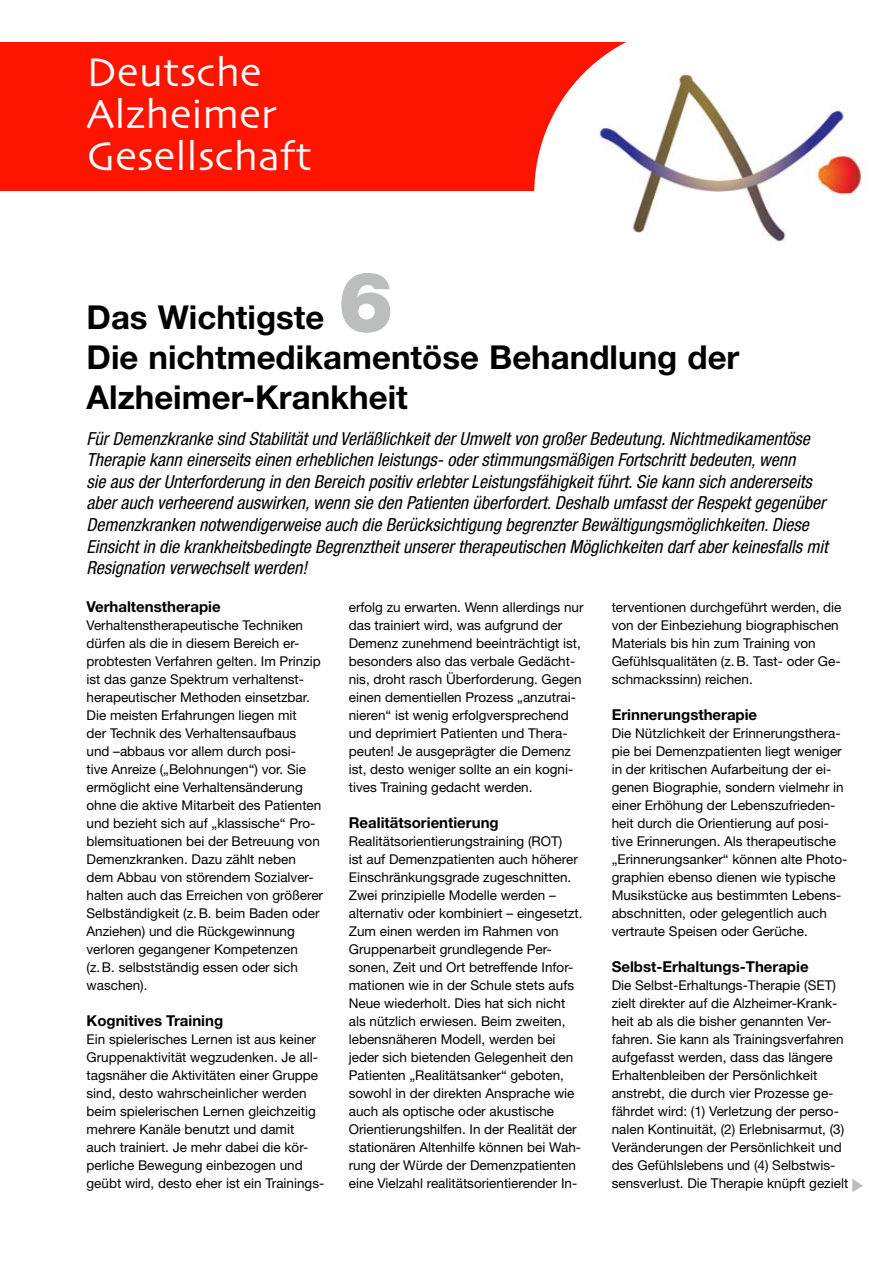
<style>
.page{position:relative;width:893px;height:1263px;background:#fff}
.page>*{position:absolute;margin:0;border:0;box-sizing:border-box;transform-origin:0 0}
.t1{font:900 84px "Helvetica Neue";color:#bcbdbf}
.t2{font:42px/42px "Skia";color:#fff}
.t3{font:700 33px/39.6px "Helvetica Neue";color:#000}
.t4{font:italic condensed 18px/21.6px "Helvetica Neue";color:#000}
.t5{font:700 15px "Helvetica Neue";color:#000}
.t6{font:13.5px/18px "Helvetica Neue";color:#000}
</style>
<div class="page">
<div style="left:0;top:43px;width:765px;height:148px;background:#ff1400"></div>
<div style="left:534px;top:23px;width:340px;height:340px;background:#fff;border-radius:50%"></div>
<svg style="left:852px;top:1179px;width:11px;height:13px"></svg>
<img style="left:598px;top:73px;width:264px;height:169px">
<h2 class="t2" style="left:87px;top:53px;width:227px">Deutsche<br>Alzheimer<br>Gesellschaft</h2>
<h1 class="t1" style="left:338px;top:252px;width:58px">6</h1>
<h3 class="t3" style="left:87px;top:297px;width:654px">Das Wichtigste<br>Die nichtmedikamentöse Behandlung der<br>Alzheimer-Krankheit</h3>
<p class="t4" style="left:87px;top:427px;width:743px">Für Demenzkranke sind Stabilität und Verläßlichkeit der Umwelt von großer Bedeutung. Nichtmedikamentöse Therapie kann einerseits einen erheblichen leistungs- oder stimmungsmäßigen Fortschritt bedeuten, wenn<br>sie aus der Unterforderung in den Bereich positiv erlebter Leistungsfähigkeit führt. Sie kann sich andererseits aber auch verheerend auswirken, wenn sie den Patienten überfordert. Deshalb umfasst der Respekt gegenüber Demenzkranken notwendigerweise auch die Berücksichtigung begrenzter Bewältigungsmöglichkeiten. Diese Einsicht in die krankheitsbedingte Begrenztheit unserer therapeutischen Möglichkeiten darf aber keinesfalls mit Resignation verwechselt werden!</p>
<p class="t5" style="left:87px;top:597px;width:136px">Verhaltenstherapie</p>
<p class="t6" style="left:87px;top:616px;width:238px">Verhaltenstherapeutische Techniken dürfen als die in diesem Bereich er&shy;probtesten Verfahren gelten. Im Prinzip ist das ganze Spektrum verhaltenst&shy;herapeutischer Methoden einsetzbar.<br>Die meisten Erfahrungen liegen mit<br>der Technik des Verhaltensaufbaus<br>und –abbaus vor allem durch posi-<br>tive Anreize („Belohnungen“) vor. Sie ermöglicht eine Verhaltensänderung ohne die aktive Mitarbeit des Patienten und bezieht sich auf „klassische“ Pro&shy;blemsituationen bei der Betreuung von Demenzkranken. Dazu zählt neben dem Abbau von störendem Sozialver&shy;halten auch das Erreichen von größerer Selbständigkeit (z.B. beim Baden oder Anziehen) und die Rückgewinnung verloren gegangener Kompetenzen (z.B. selbstständig essen oder sich waschen).</p>
<p class="t5" style="left:87px;top:1011px;width:138px">Kognitives Training</p>
<p class="t6" style="left:87px;top:1030px;width:239px">Ein spielerisches Lernen ist aus keiner Gruppenaktivität wegzudenken. Je all&shy;tagsnäher die Aktivitäten einer Gruppe sind, desto wahrscheinlicher werden beim spielerischen Lernen gleichzeitig mehrere Kanäle benutzt und damit auch trainiert. Je mehr dabei die kör&shy;perliche Bewegung einbezogen und geübt wird, desto eher ist ein Trainings-</p>
<p class="t6" style="left:349px;top:598px;width:236px">erfolg zu erwarten. Wenn allerdings nur das trainiert wird, was aufgrund der Demenz zunehmend beeinträchtigt ist, besonders also das verbale Gedächt&shy;nis, droht rasch Überforderung. Gegen einen dementiellen Prozess „anzutrai&shy;nieren“ ist wenig erfolgversprechend und deprimiert Patienten und Thera&shy;peuten! Je ausgeprägter die Demenz ist, desto weniger sollte an ein kogni&shy;tives Training gedacht werden.</p>
<p class="t5" style="left:349px;top:813px;width:151px">Realitätsorientierung</p>
<p class="t6" style="left:349px;top:832px;width:235px">Realitätsorientierungstraining (ROT)<br>ist auf Demenzpatienten auch höherer Einschränkungsgrade zugeschnitten.<br>Zwei prinzipielle Modelle werden – alternativ oder kombiniert – eingesetzt.<br>Zum einen werden im Rahmen von Gruppenarbeit grundlegende Per&shy;sonen, Zeit und Ort betreffende Infor&shy;mationen wie in der Schule stets aufs Neue wiederholt. Dies hat sich nicht als nützlich erwiesen. Beim zweiten, lebensnäheren Modell, werden bei jeder sich bietenden Gelegenheit den Patienten „Realitätsanker“ geboten, sowohl in der direkten Ansprache wie auch als optische oder akustische Orientierungshilfen. In der Realität der stationären Altenhilfe können bei Wah&shy;rung der Würde der Demenzpatienten eine Vielzahl realitätsorientierender In-</p>
<p class="t6" style="left:612px;top:598px;width:231px">terventionen durchgeführt werden, die von der Einbeziehung biographischen Materials bis hin zum Training von Gefühlsqualitäten (z.B. Tast- oder Ge&shy;schmackssinn) reichen.</p>
<p class="t5" style="left:612px;top:705px;width:147px">Erinnerungstherapie</p>
<p class="t6" style="left:612px;top:724px;width:237px">Die Nützlichkeit der Erinnerungsthera&shy;pie bei Demenzpatienten liegt weniger in der kritischen Aufarbeitung der ei&shy;genen Biographie, sondern vielmehr in einer Erhöhung der Lebenszufrieden&shy;heit durch die Orientierung auf posi&shy;tive Erinnerungen. Als therapeutische „Erinnerungsanker“ können alte Photo&shy;graphien ebenso dienen wie typische Musikstücke aus bestimmten Lebens&shy;abschnitten, oder gelegentlich auch vertraute Speisen oder Gerüche.</p>
<p class="t5" style="left:612px;top:957px;width:198px">Selbst-Erhaltungs-Therapie</p>
<p class="t6" style="left:612px;top:976px;width:238px">Die Selbst-Erhaltungs-Therapie (SET) zielt direkter auf die Alzheimer-Krank&shy;heit ab als die bisher genannten Ver&shy;fahren. Sie kann als Trainingsverfahren aufgefasst werden, dass das längere Erhaltenbleiben der Persönlichkeit anstrebt, die durch vier Prozesse ge&shy;fährdet wird: (1) Verletzung der perso&shy;nalen Kontinuität, (2) Erlebnisarmut, (3)<br>Veränderungen der Persönlichkeit und des Gefühlslebens und (4) Selbstwis&shy;sensverlust. Die Therapie knüpft gezielt</p>
</div>
